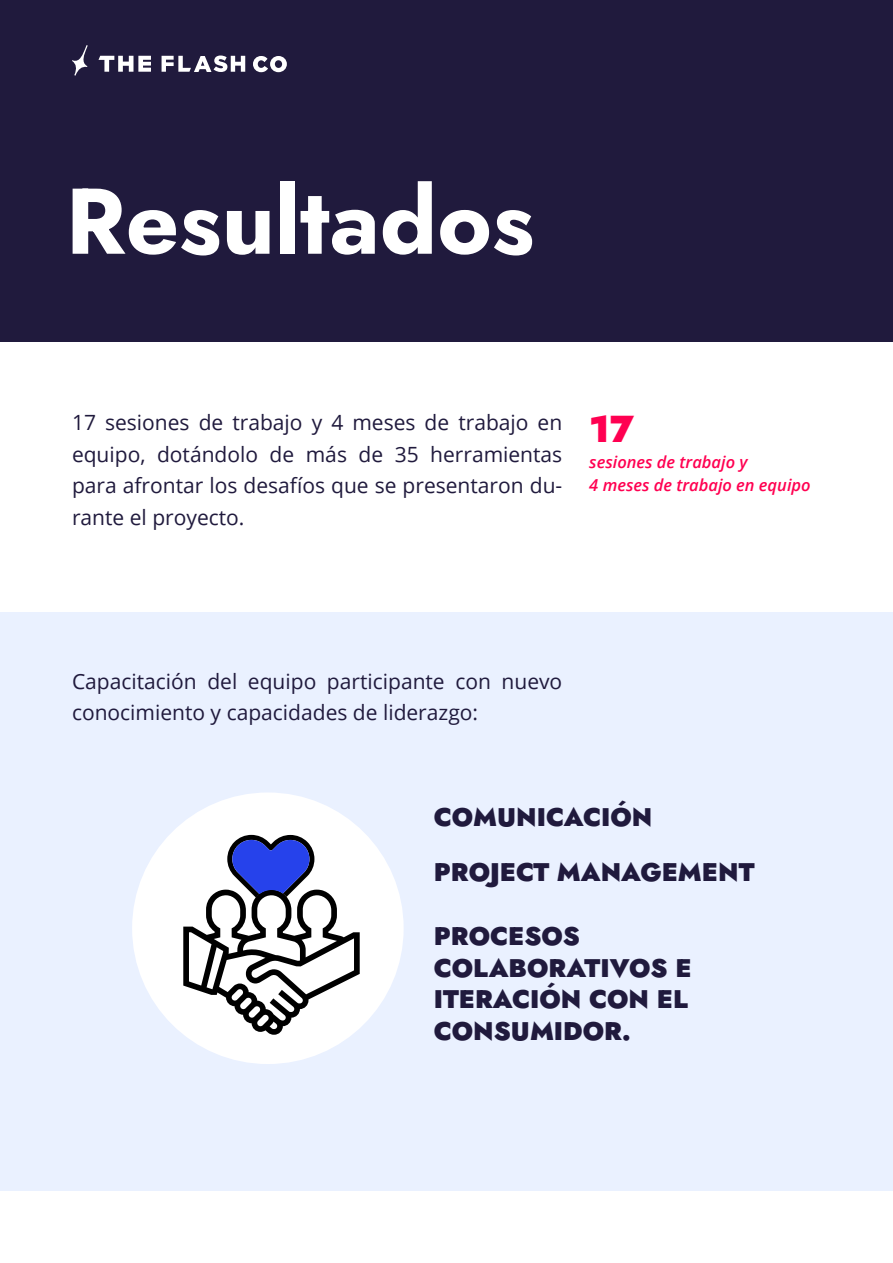
<style>
.page{position:relative;width:893px;height:1263px;background:#fff}
.page>*{position:absolute;margin:0;border:0;box-sizing:border-box;transform-origin:0 0}
.t1{font:700 93px "Jost";color:#fff}
.t2{font:900 37.5px "Jost";color:#ff0051}
.t3{font:900 25.5px/31.5px "Jost";color:#201a3d}
.t4{font:21px/31.5px "Open Sans";color:#201a3d;text-align:justify}
.t5{font:italic 600 16.5px/22.5px "Open Sans";color:#ff0051}
</style>
<div class="page">
<div style="left:0;top:1px;width:893px;height:341px;background:#201a3d"></div>
<svg style="left:98px;top:56px;width:53px;height:16px"></svg>
<svg style="left:253px;top:56px;width:34px;height:16px"></svg>
<svg style="left:162px;top:56px;width:83px;height:16px"></svg>
<svg style="left:72px;top:45px;width:16px;height:31px"></svg>
<div style="left:0;top:612px;width:893px;height:579px;background:#eaf1ff"></div>
<div style="left:132px;top:792px;width:272px;height:272px;background:#fff;border-radius:50%"></div>
<svg style="left:183px;top:835px;width:177px;height:200px"></svg>
<h1 class="t1" style="left:66px;top:158px;width:470px">Resultados</h1>
<p class="t4" style="left:72px;top:406px;width:492px">17 sesiones de trabajo y 4 meses de trabajo en equipo, dotándolo de más de 35 herramientas para afrontar los desafíos que se presentaron du&shy;rante el proyecto.</p>
<h2 class="t2" style="left:589px;top:404px;width:46px">17</h2>
<p class="t5" style="left:589px;top:450px;width:223px">sesiones de trabajo y<br>4 meses de trabajo en equipo</p>
<p class="t4" style="left:72px;top:665px;width:492px">Capacitación del equipo participante con nuevo conocimiento y capacidades de liderazgo:</p>
<p class="t3" style="left:434px;top:802px;width:220px">COMUNICACIÓN</p>
<p class="t3" style="left:434px;top:857px;width:322px">PROJECT MANAGEMENT</p>
<p class="t3" style="left:434px;top:921px;width:259px">PROCESOS<br>COLABORATIVOS E<br>ITERACIÓN CON EL<br>CONSUMIDOR.</p>
</div>
